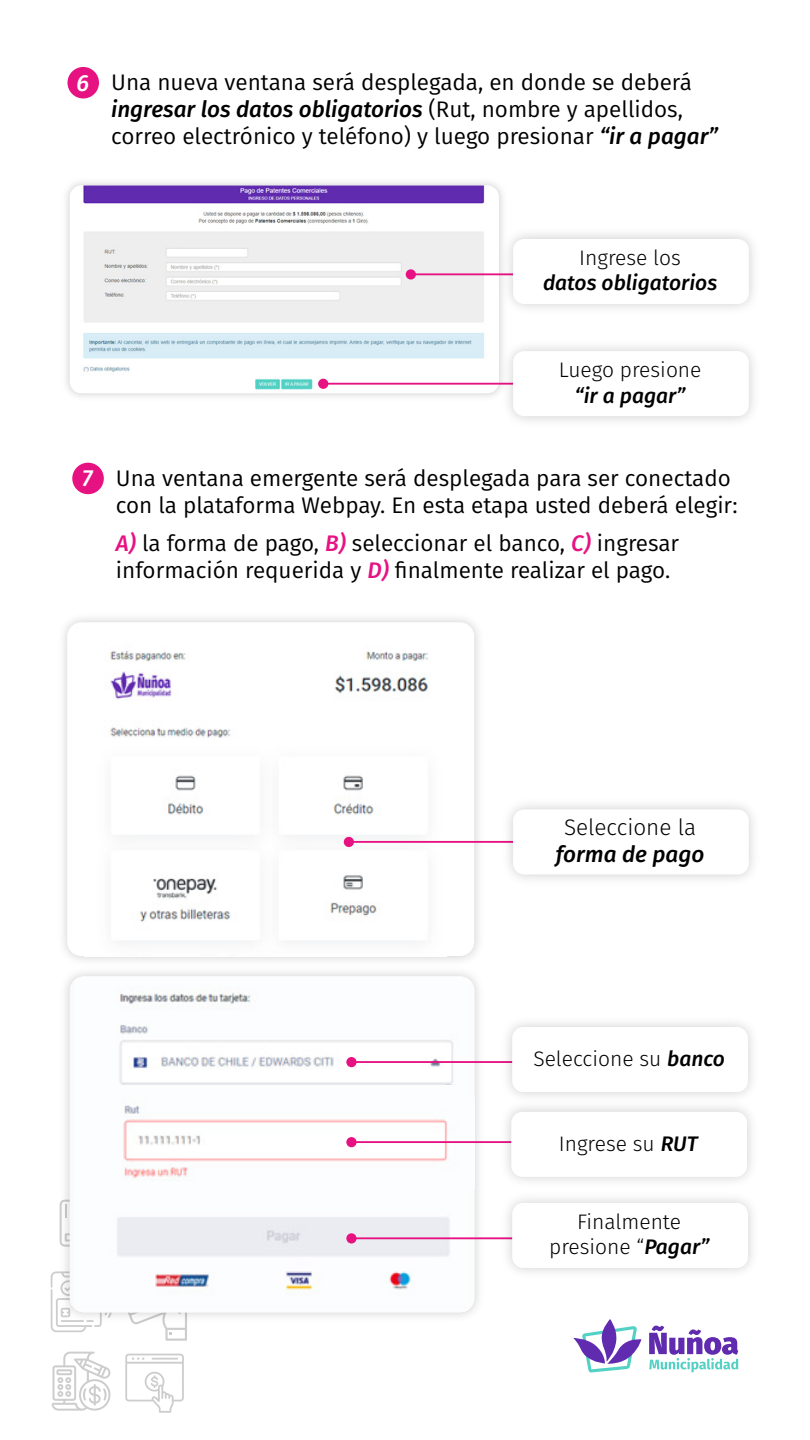
<style>
.page{position:relative;width:810px;height:1440px;background:#fff}
.page>*{position:absolute;margin:0;border:0;box-sizing:border-box;transform-origin:0 0}
.t1{font:italic 500 23.25px "Fira Sans";color:#fff}
.t2{font:22.5px/27px "Fira Sans";color:#000}
.t3{font:300 22.5px "Fira Sans";color:#000}
.t4{font:italic 500 22.5px "Fira Sans";color:#000}
.t5{font:300 21px/25.2px "Fira Sans";color:#000;text-align:center}
.t6{font:italic 500 21px "Fira Sans";color:#000}
.s1{font-weight:500;font-style:italic}
.s2{font-weight:500;font-style:italic;color:#e71282}
</style>
<div class="page">
<img style="left:75px;top:186px;width:415px;height:207px">
<hr style="left:410px;top:273px;width:211px;height:2px;background:#e71282">
<div style="left:406px;top:269px;width:10px;height:11px;background:#e71282;border-radius:50%"></div>
<hr style="left:321px;top:383px;width:312px;height:2px;background:#e71282">
<div style="left:318px;top:379px;width:10px;height:10px;background:#e71282;border-radius:50%"></div>
<div style="left:169px;top:250px;width:30px;height:6px;background:#fff"></div>
<img style="left:496px;top:222px;width:258px;height:99px">
<div style="left:513px;top:239px;width:236px;height:65px;background:#fff;border-radius:11px"></div>
<img style="left:496px;top:334px;width:258px;height:87px">
<div style="left:513px;top:351px;width:236px;height:65px;background:#fff;border-radius:11px"></div>
<div style="left:67px;top:67px;width:32px;height:31px;background:#e71282;border-radius:50%"></div>
<img style="left:84px;top:633px;width:363px;height:323px">
<hr style="left:348px;top:841px;width:368px;height:2px;background:#e71282">
<div style="left:344px;top:837px;width:10px;height:10px;background:#e71282;border-radius:50%"></div>
<img style="left:496px;top:805px;width:257px;height:74px">
<div style="left:513px;top:809px;width:236px;height:65px;background:#fff;border-radius:11px"></div>
<div style="left:72px;top:463px;width:32px;height:31px;background:#e71282;border-radius:50%"></div>
<svg style="left:649px;top:1326px;width:89px;height:46px"></svg>
<svg style="left:573px;top:1319px;width:68px;height:54px"></svg>
<svg style="left:164px;top:1327px;width:23px;height:14px"></svg>
<svg style="left:51px;top:1352px;width:60px;height:59px"></svg>
<svg style="left:125px;top:1354px;width:59px;height:59px"></svg>
<svg style="left:51px;top:1271px;width:35px;height:61px"></svg>
<img style="left:55px;top:961px;width:435px;height:366px">
<img style="left:70px;top:976px;width:405px;height:336px">
<div style="left:110px;top:1085px;width:354px;height:225px;background:#fcfdfe"></div>
<img style="left:123px;top:1097px;width:352px;height:92px">
<img style="left:74px;top:1189px;width:397px;height:123px">
<hr style="left:350px;top:1061px;width:369px;height:2px;background:#e71282">
<div style="left:346px;top:1057px;width:11px;height:10px;background:#e71282;border-radius:50%"></div>
<hr style="left:350px;top:1141px;width:369px;height:2px;background:#e71282">
<div style="left:346px;top:1137px;width:11px;height:10px;background:#e71282;border-radius:50%"></div>
<hr style="left:350px;top:1237px;width:369px;height:2px;background:#e71282">
<div style="left:346px;top:1233px;width:11px;height:11px;background:#e71282;border-radius:50%"></div>
<img style="left:495px;top:1023px;width:257px;height:72px">
<div style="left:512px;top:1027px;width:236px;height:65px;background:#fff;border-radius:11px"></div>
<img style="left:494px;top:1095px;width:258px;height:86px">
<div style="left:511px;top:1112px;width:236px;height:65px;background:#fff;border-radius:11px"></div>
<img style="left:495px;top:1198px;width:258px;height:74px">
<div style="left:512px;top:1203px;width:236px;height:65px;background:#fff;border-radius:11px"></div>
<p class="t1" style="left:76px;top:64px;width:14px">6</p>
<p class="t2" style="left:111px;top:68px;width:608px">Una nueva ventana será desplegada, en donde se deberá <span class="s1">ingresar los datos obligatorios</span> (Rut, nombre y apellidos, correo electrónico y teléfono) y luego presionar <span class="s1">“ir a pagar”</span></p>
<p class="t5" style="left:579px;top:245px;width:103px">Ingrese los</p>
<p class="t6" style="left:543px;top:266px;width:176px">datos obligatorios</p>
<p class="t5" style="left:559px;top:357px;width:144px">Luego presione</p>
<p class="t6" style="left:575px;top:378px;width:112px">“ir a pagar”</p>
<p class="t1" style="left:82px;top:460px;width:12px">7</p>
<p class="t2" style="left:116px;top:464px;width:623px">Una ventana emergente será desplegada para ser conectado con la plataforma Webpay. En esta etapa usted deberá elegir:</p>
<p class="t2" style="left:116px;top:529px;width:565px"><span class="s2">A)</span> la forma de pago, <span class="s2">B)</span> seleccionar el banco, <span class="s2">C)</span> ingresar información requerida y <span class="s2">D)</span> finalmente realizar el pago.</p>
<p class="t3" style="left:564px;top:812px;width:133px">Seleccione la</p>
<p class="t4" style="left:556px;top:837px;width:150px">forma de pago</p>
<p class="t5" style="left:533px;top:1046px;width:193px">Seleccione su <span class="s1">banco</span></p>
<p class="t5" style="left:559px;top:1131px;width:140px">Ingrese su <span class="s1">RUT</span></p>
<p class="t5" style="left:549px;top:1209px;width:162px">Finalmente presione “<span class="s1">Pagar”</span></p>
</div>
